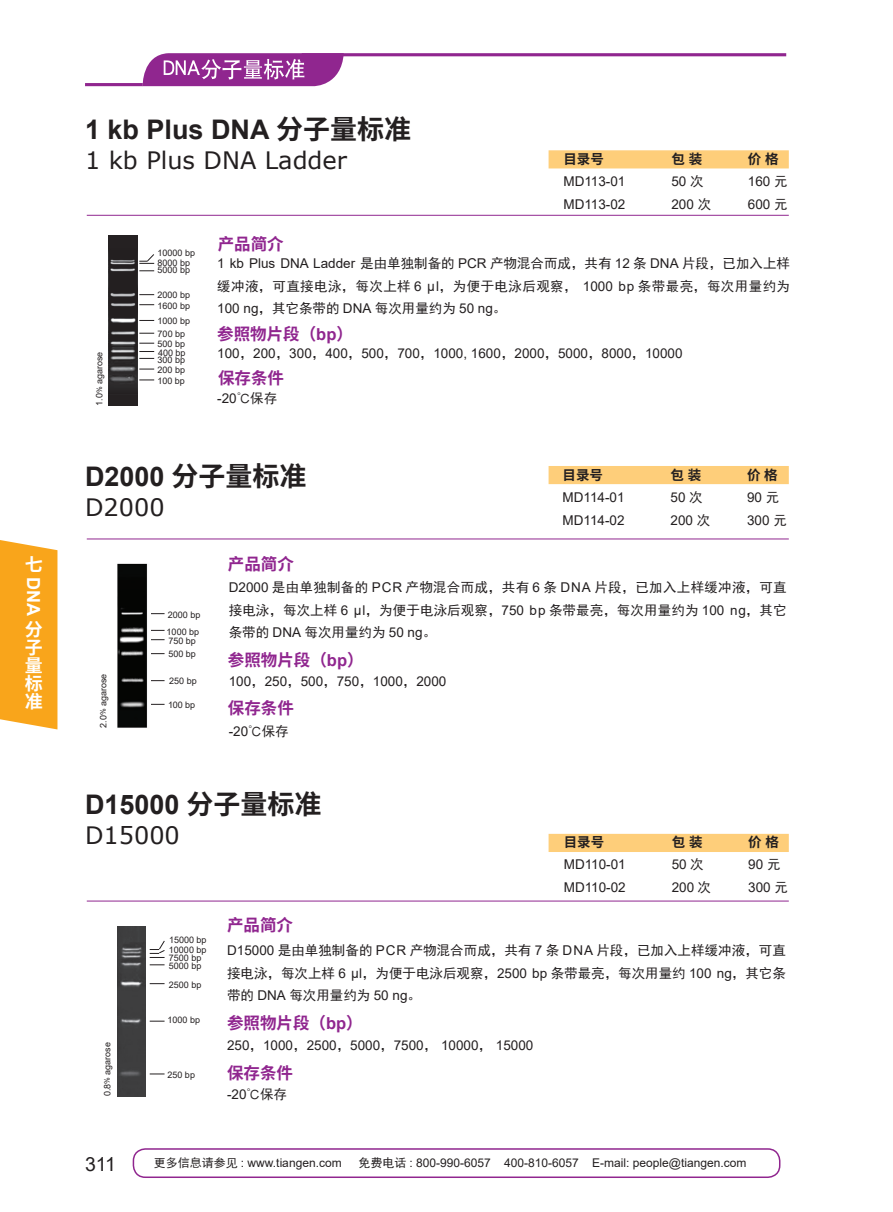
<style>
.page{position:relative;width:893px;height:1212px;background:#fff}
.page>*{position:absolute;margin:0;border:0;box-sizing:border-box;transform-origin:0 0}
.大标题{font:700 27px "Arial";color:#231f20}
.大标题_英文{font:24px "Verdana";color:#231f20}
.中等线9号{font:19.5px "Arial";color:#231f20}
.t1{font:700 18px/18px "Source Han Sans CN";color:#fff;text-align:justify}
.t2{font:700 18px "Arial";color:#fff}
.小标题_2{font:700 16.5px "Source Han Sans CN";color:#90268f}
.正文1{font:13.5px/22.5px "Sim Hei";letter-spacing:.005em;color:#231f20;text-align:justify}
.正文1-2{font:13.5px "Arial";color:#231f20}
.左齐大黑{font:700 13.5px "Source Han Sans CN";letter-spacing:.14em;color:#231f20}
.t3{font:12px "Arial";color:#231f20}
.小标题_1{font:9px "Arial";color:#231f20}
.s1{font-family:"Source Han Sans CN"}
.s2{font-family:"Sim Hei"}
.s3{font-size:7.5px}
.s4{font-family:"Arial"}
</style>
<div class="page">
<div style="left:133px;top:1148px;width:647px;height:30px;border:2px solid #90268f;border-radius:12px"></div>
<div style="left:0;top:540px;width:57px;height:189px;background:#f9a51b"></div>
<img style="left:118px;top:926px;width:27px;height:170px">
<div style="left:549px;top:834px;width:240px;height:18px;background:#fece7a"></div>
<svg style="left:150px;top:964px;width:15px;height:1px"></svg>
<svg style="left:150px;top:983px;width:15px;height:1px"></svg>
<svg style="left:150px;top:1074px;width:15px;height:1px"></svg>
<svg style="left:150px;top:1021px;width:15px;height:1px"></svg>
<div style="left:549px;top:466px;width:240px;height:18px;background:#fece7a"></div>
<svg style="left:151px;top:613px;width:14px;height:1px"></svg>
<svg style="left:151px;top:639px;width:14px;height:1px"></svg>
<svg style="left:151px;top:653px;width:14px;height:1px"></svg>
<svg style="left:151px;top:680px;width:14px;height:1px"></svg>
<svg style="left:151px;top:704px;width:14px;height:1px"></svg>
<svg style="left:151px;top:630px;width:14px;height:1px"></svg>
<img style="left:117px;top:563px;width:31px;height:165px">
<hr style="left:87px;top:901px;width:702px;height:1px;background:#90268f">
<hr style="left:87px;top:538px;width:702px;height:1px;background:#90268f">
<svg style="left:150px;top:940px;width:15px;height:18px"></svg>
<hr style="left:87px;top:215px;width:702px;height:1px;background:#90268f">
<div style="left:549px;top:150px;width:240px;height:18px;background:#fece7a;border:2px solid #fece7a"></div>
<img style="left:108px;top:236px;width:30px;height:170px">
<svg style="left:139px;top:333px;width:15px;height:1px"></svg>
<svg style="left:139px;top:351px;width:15px;height:1px"></svg>
<svg style="left:139px;top:358px;width:15px;height:1px"></svg>
<svg style="left:139px;top:369px;width:15px;height:1px"></svg>
<svg style="left:139px;top:380px;width:15px;height:1px"></svg>
<svg style="left:139px;top:343px;width:15px;height:1px"></svg>
<svg style="left:139px;top:294px;width:15px;height:1px"></svg>
<svg style="left:139px;top:320px;width:15px;height:1px"></svg>
<svg style="left:139px;top:304px;width:15px;height:1px"></svg>
<svg style="left:139px;top:270px;width:15px;height:1px"></svg>
<svg style="left:139px;top:254px;width:15px;height:10px"></svg>
<hr style="left:85px;top:83px;width:58px;height:3px;background:#90268f">
<hr style="left:302px;top:53px;width:484px;height:3px;background:#90268f">
<svg style="left:142px;top:53px;width:202px;height:33px;background:#a651a5"></svg>
<h3 class="t1" style="left:25px;top:555px;width:19px">七</h3>
<h3 class="t2" style="left:46px;top:577px;width:40px;rotate:90deg">DNA</h3>
<h3 class="t1" style="left:25px;top:621px;width:19px">分子量标准</h3>
<p class="大标题" style="left:85px;top:110px;width:328px">1 kb Plus DNA <span class="s1">分子量标准</span></p>
<p class="大标题_英文" style="left:85px;top:143px;width:264px">1 kb Plus DNA Ladder</p>
<p class="左齐大黑" style="left:563px;top:152px;width:42px">目录号</p>
<p class="左齐大黑" style="left:671px;top:152px;width:32px">包装</p>
<p class="左齐大黑" style="left:748px;top:152px;width:32px">价格</p>
<p class="正文1-2" style="left:563px;top:172px;width:64px">MD113-01</p>
<p class="正文1-2" style="left:671px;top:172px;width:34px">50 <span class="s2">次</span></p>
<p class="正文1-2" style="left:748px;top:172px;width:41px">160 <span class="s2">元</span></p>
<p class="正文1-2" style="left:563px;top:195px;width:64px">MD113-02</p>
<p class="正文1-2" style="left:671px;top:195px;width:41px">200 <span class="s2">次</span></p>
<p class="正文1-2" style="left:748px;top:195px;width:41px">600 <span class="s2">元</span></p>
<p class="小标题_1" style="left:93px;top:406px;width:56px;rotate:-90deg">1.0<span class="s3">%</span> agarose</p>
<p class="小标题_1" style="left:158px;top:247px;width:39px">10000 bp</p>
<p class="小标题_1" style="left:158px;top:264px;width:34px">5000 bp</p>
<p class="小标题_1" style="left:158px;top:257px;width:34px">8000 bp</p>
<p class="小标题_1" style="left:158px;top:289px;width:34px">2000 bp</p>
<p class="小标题_1" style="left:158px;top:314px;width:34px">1000 bp</p>
<p class="小标题_1" style="left:158px;top:299px;width:34px">1600 bp</p>
<p class="小标题_1" style="left:158px;top:327px;width:29px">700 bp</p>
<p class="小标题_1" style="left:158px;top:346px;width:29px">400 bp</p>
<p class="小标题_1" style="left:158px;top:353px;width:29px">300 bp</p>
<p class="小标题_1" style="left:158px;top:363px;width:29px">200 bp</p>
<p class="小标题_1" style="left:158px;top:374px;width:29px">100 bp</p>
<p class="小标题_1" style="left:158px;top:338px;width:29px">500 bp</p>
<p class="小标题_2" style="left:218px;top:234px;width:67px">产品简介</p>
<p class="正文1" style="left:217px;top:252px;width:574px"><span class="s4">1 kb Plus DNA Ladder</span> 是由单独制备的 <span class="s4">PCR</span> 产物混合而成，共有 <span class="s4">12</span> 条 <span class="s4">DNA</span> 片段，已加入上样缓冲液，可直接电泳，每次上样 <span class="s4">6 µl</span>，为便于电泳后观察， <span class="s4">1000 bp</span> 条带最亮，每次用量约为<span class="s4">100 ng</span>，其它条带的 <span class="s4">DNA</span> 每次用量约为 <span class="s4">50 ng</span>。</p>
<p class="正文1-2" style="left:217px;top:344px;width:467px">100<span class="s2">，</span>200<span class="s2">，</span>300<span class="s2">，</span>400<span class="s2">，</span>500<span class="s2">，</span>700<span class="s2">，</span>1000, 1600<span class="s2">，</span>2000<span class="s2">，</span>5000<span class="s2">，</span>8000<span class="s2">，</span>10000</p>
<p class="正文1-2" style="left:217px;top:389px;width:62px">-20<span class="s2">℃保存</span></p>
<p class="小标题_2" style="left:217px;top:324px;width:137px">参照物片段（<span class="s4">bp</span>）</p>
<p class="小标题_2" style="left:218px;top:368px;width:67px">保存条件</p>
<p class="大标题" style="left:85px;top:457px;width:223px">D2000 <span class="s1">分子量标准</span></p>
<p class="大标题_英文" style="left:85px;top:490px;width:81px">D2000</p>
<p class="小标题_2" style="left:228px;top:554px;width:67px">产品简介</p>
<p class="左齐大黑" style="left:563px;top:467px;width:42px">目录号</p>
<p class="左齐大黑" style="left:671px;top:467px;width:32px">包装</p>
<p class="左齐大黑" style="left:747px;top:467px;width:32px">价格</p>
<p class="正文1-2" style="left:563px;top:488px;width:64px">MD114-01</p>
<p class="正文1-2" style="left:671px;top:488px;width:34px">50 <span class="s2">次</span></p>
<p class="正文1-2" style="left:747px;top:488px;width:34px">90 <span class="s2">元</span></p>
<p class="正文1-2" style="left:563px;top:510px;width:64px">MD114-02</p>
<p class="正文1-2" style="left:671px;top:510px;width:41px">200 <span class="s2">次</span></p>
<p class="正文1-2" style="left:747px;top:510px;width:41px">300 <span class="s2">元</span></p>
<p class="小标题_1" style="left:97px;top:728px;width:56px;rotate:-90deg">2.0<span class="s3">%</span> agarose</p>
<p class="小标题_1" style="left:168px;top:609px;width:34px">2000 bp</p>
<p class="小标题_1" style="left:168px;top:635px;width:29px">750 bp</p>
<p class="小标题_1" style="left:168px;top:648px;width:29px">500 bp</p>
<p class="小标题_1" style="left:169px;top:675px;width:29px">250 bp</p>
<p class="小标题_1" style="left:168px;top:698px;width:29px">100 bp</p>
<p class="小标题_1" style="left:167px;top:625px;width:34px">1000 bp</p>
<p class="正文1" style="left:229px;top:576px;width:559px"><span class="s4">D2000</span> 是由单独制备的 <span class="s4">PCR</span> 产物混合而成，共有 <span class="s4">6</span> 条 <span class="s4">DNA</span> 片段，已加入上样缓冲液，可直接电泳，每次上样 <span class="s4">6 µl</span>，为便于电泳后观察，<span class="s4">750 bp</span> 条带最亮，每次用量约为 <span class="s4">100 ng</span>，其它条带的 <span class="s4">DNA</span> 每次用量约为 <span class="s4">50 ng</span>。</p>
<p class="正文1-2" style="left:229px;top:672px;width:219px">100<span class="s2">，</span>250<span class="s2">，</span>500<span class="s2">，</span>750<span class="s2">，</span>1000<span class="s2">，</span>2000</p>
<p class="正文1-2" style="left:229px;top:721px;width:62px">-20<span class="s2">℃保存</span></p>
<p class="小标题_2" style="left:228px;top:650px;width:137px">参照物片段（<span class="s4">bp</span>）</p>
<p class="小标题_2" style="left:228px;top:698px;width:67px">保存条件</p>
<p class="大标题" style="left:85px;top:785px;width:238px">D15000 <span class="s1">分子量标准</span></p>
<p class="大标题_英文" style="left:85px;top:819px;width:96px">D15000</p>
<p class="左齐大黑" style="left:564px;top:834px;width:42px">目录号</p>
<p class="左齐大黑" style="left:672px;top:834px;width:32px">包装</p>
<p class="左齐大黑" style="left:748px;top:834px;width:32px">价格</p>
<p class="正文1-2" style="left:564px;top:855px;width:64px">MD110-01</p>
<p class="正文1-2" style="left:672px;top:855px;width:33px">50 <span class="s2">次</span></p>
<p class="正文1-2" style="left:748px;top:855px;width:34px">90 <span class="s2">元</span></p>
<p class="正文1-2" style="left:564px;top:877px;width:64px">MD110-02</p>
<p class="正文1-2" style="left:672px;top:877px;width:41px">200 <span class="s2">次</span></p>
<p class="正文1-2" style="left:748px;top:877px;width:41px">300 <span class="s2">元</span></p>
<p class="小标题_1" style="left:101px;top:1096px;width:56px;rotate:-90deg">0.8<span class="s3">%</span> agarose</p>
<p class="中等线9号" style="left:85px;top:1150px;width:33px">311</p>
<p class="小标题_1" style="left:169px;top:933px;width:39px">15000 bp</p>
<p class="小标题_1" style="left:169px;top:943px;width:39px">10000 bp</p>
<p class="小标题_1" style="left:169px;top:959px;width:34px">5000 bp</p>
<p class="小标题_1" style="left:169px;top:978px;width:34px">2500 bp</p>
<p class="小标题_1" style="left:169px;top:951px;width:34px">7500 bp</p>
<p class="小标题_1" style="left:168px;top:1013px;width:34px">1000 bp</p>
<p class="小标题_1" style="left:167px;top:1068px;width:29px">250 bp</p>
<p class="小标题_2" style="left:227px;top:916px;width:67px">产品简介</p>
<p class="正文1" style="left:227px;top:939px;width:560px"><span class="s4">D15000</span> 是由单独制备的 <span class="s4">PCR</span> 产物混合而成，共有 <span class="s4">7</span> 条 <span class="s4">DNA</span> 片段，已加入上样缓冲液，可直接电泳，每次上样 <span class="s4">6 µl</span>，为便于电泳后观察，<span class="s4">2500 bp</span> 条带最亮，每次用量约 <span class="s4">100 ng</span>，其它条带的 <span class="s4">DNA</span> 每次用量约为 <span class="s4">50 ng</span>。</p>
<p class="正文1-2" style="left:227px;top:1035px;width:308px">250<span class="s2">，</span>1000<span class="s2">，</span>2500<span class="s2">，</span>5000<span class="s2">，</span>7500<span class="s2">，</span> 10000<span class="s2">，</span> 15000</p>
<p class="正文1-2" style="left:227px;top:1085px;width:62px">-20<span class="s2">℃保存</span></p>
<p class="小标题_2" style="left:227px;top:1014px;width:137px">参照物片段（<span class="s4">bp</span>）</p>
<p class="小标题_2" style="left:227px;top:1063px;width:67px">保存条件</p>
<p class="t3" style="left:154px;top:1155px;width:189px"><span class="s2">更多信息请参见</span> : www.tiangen.com</p>
<p class="t3" style="left:358px;top:1155px;width:390px"><span class="s2">免费电话</span> : 800-990-6057 400-810-6057 E-mail: people@tiangen.com</p>
</div>
